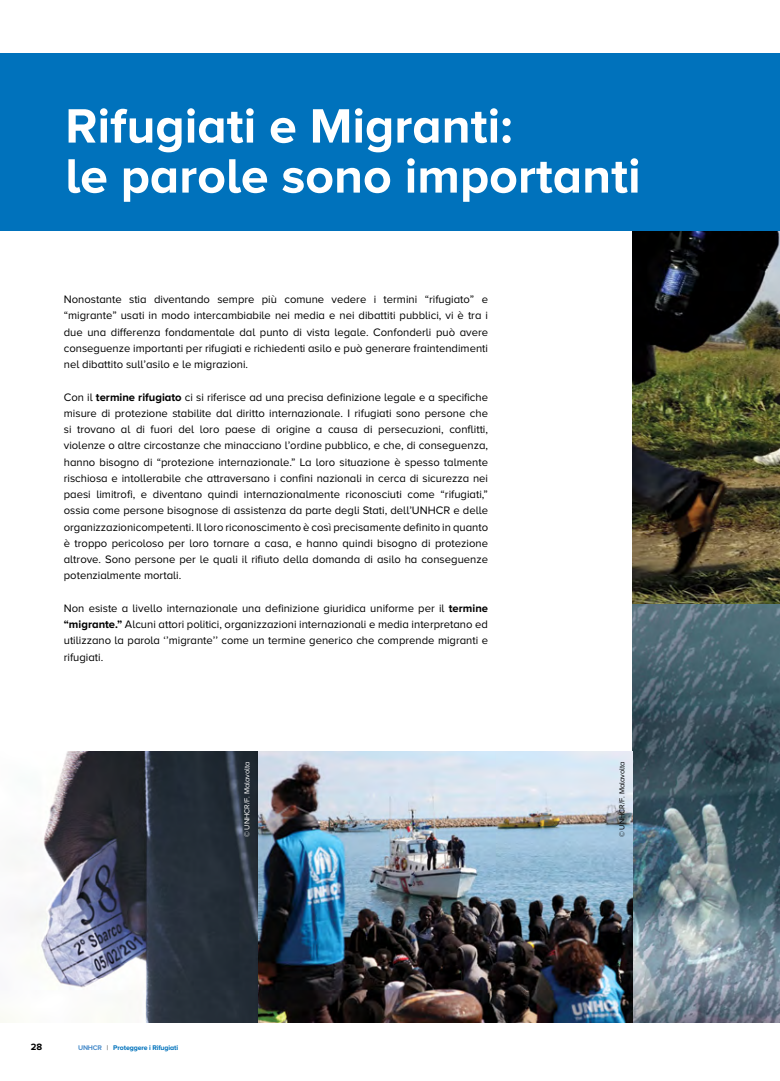
<style>
.page{position:relative;width:780px;height:1081px;background:#fff}
.page>*{position:absolute;margin:0;border:0;box-sizing:border-box;transform-origin:0 0}
.t1{font:700 50px/50px "Proxima Nova A";color:#fff}
.t2{font:11.25px/16.2px "Proxima Nova A";color:#000;text-align:justify}
.t3{font:700 9.5px "Proxima Nova A";color:#000}
.t4{font:7.5px "Proxima Nova A";color:#fff}
.t5{font:7.5px "Proxima Nova A";color:#000}
.t6{font:700 7px "Proxima Nova A";letter-spacing:-.02em;color:#0072bc}
.s1{font-weight:700}
.s2{color:#4d8fcc}
.s3{font-family:"Proxima Nova A Extrabld";font-weight:400;color:#828487}
</style>
<div class="page">
<img style="left:632px;top:230px;width:148px;height:792px">
<div style="left:0;top:53px;width:780px;height:177px;background:#0072bc"></div>
<img style="left:0;top:751px;width:632px;height:271px">
<h1 class="t1" style="left:65px;top:100px;width:577px">Rifugiati e Migranti:<br>le parole sono importanti</h1>
<p class="t2" style="left:64px;top:291px;width:426px">Nonostante stia diventando sempre più comune vedere i termini “rifugiato” e “migrante” usati in modo intercambiabile nei media e nei dibattiti pubblici, vi è tra i due una differenza fondamentale dal punto di vista legale. Confonderli può avere conseguenze importanti per rifugiati e richiedenti asilo e può generare fraintendimenti nel dibattito sull’asilo e le migrazioni.</p>
<p class="t2" style="left:64px;top:388px;width:426px">Con il <span class="s1">termine rifugiato</span> ci si riferisce ad una precisa definizione legale e a specifiche misure di protezione stabilite dal diritto internazionale. I rifugiati sono persone che si trovano al di fuori del loro paese di origine a causa di persecuzioni, conflitti, violenze o altre circostanze che minacciano l’ordine pubblico, e che, di conseguenza, hanno bisogno di “protezione internazionale.” La loro situazione è spesso talmente rischiosa e intollerabile che attraversano i confini nazionali in cerca di sicurezza nei paesi limitrofi, e diventano quindi internazionalmente riconosciuti come “rifugiati,” ossia come persone bisognose di assistenza da parte degli Stati, dell’UNHCR e delle organizzazionicompetenti. Il loro riconoscimento è così precisamente definito in quanto è troppo pericoloso per loro tornare a casa, e hanno quindi bisogno di protezione altrove. Sono persone per le quali il rifiuto della domanda di asilo ha conseguenze potenzialmente mortali.</p>
<p class="t2" style="left:64px;top:600px;width:426px">Non esiste a livello internazionale una definizione giuridica uniforme per il <span class="s1">termine “migrante.”</span> Alcuni attori politici, organizzazioni internazionali e media interpretano ed utilizzano la parola ‘’migrante’’ come un termine generico che comprende migranti e rifugiati.</p>
<p class="t4" style="left:243px;top:837px;width:78px;rotate:-90deg">© UNHCR/F. Malavolta</p>
<p class="t5" style="left:618px;top:837px;width:78px;rotate:-90deg">© UNHCR/F. Malavolta</p>
<p class="t3" style="left:31px;top:1041px;width:13px">28</p>
<p class="t6" style="left:78px;top:1043px;width:102px"><span class="s2">UNHCR</span> <span class="s3">|</span> Proteggere i Rifugiati</p>
</div>
